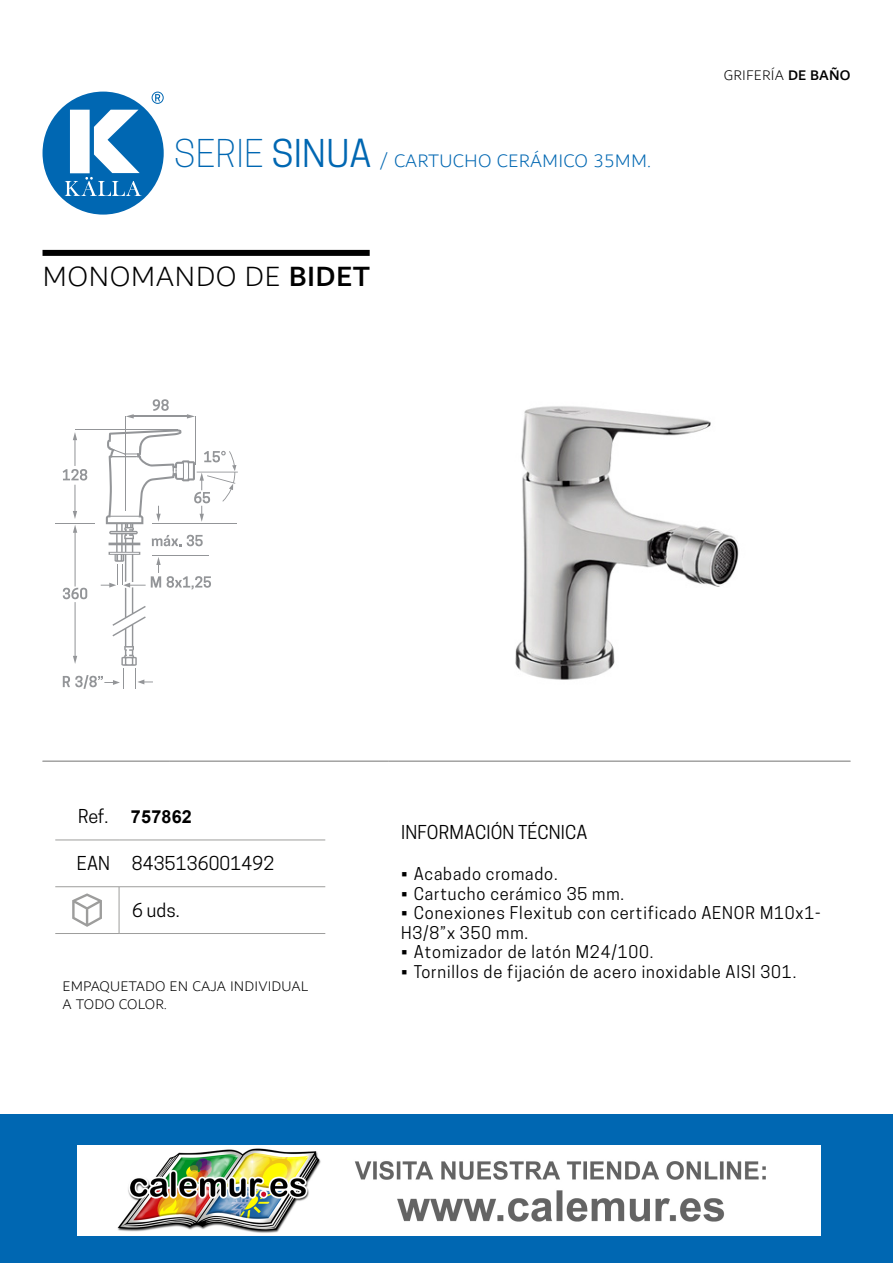
<style>
.page{position:relative;width:893px;height:1263px;background:#fff}
.page>*{position:absolute;margin:0;border:0;box-sizing:border-box;transform-origin:0 0}
.t1{font:300 30px "Dubai";letter-spacing:.01em;color:#000}
.t2{font:300 19.5px "Dubai";letter-spacing:.01em;color:#0067b2}
.t3{font:18px "Cooper Hewitt";letter-spacing:.01em;color:#000}
.t4{font:700 18px "Arial";letter-spacing:.01em;color:#000}
.t5{font:16.5px/19.5px "Cooper Hewitt";letter-spacing:.05em;color:#000}
.t6{font:300 15px/18px "Dubai";letter-spacing:.01em;color:#000}
.s1{font-family:"Cooper Hewitt";font-size:36px}
.s2{font-family:"Cooper Hewitt";font-weight:400;font-size:36px}
.s3{font-weight:500}
</style>
<div class="page">
<div style="left:0;top:1114px;width:893px;height:149px;background:#0067b2"></div>
<svg style="left:43px;top:92px;width:121px;height:123px"></svg>
<hr style="left:43px;top:761px;width:127px;height:1px;background:#9d9d9c">
<hr style="left:170px;top:761px;width:218px;height:1px;background:#9d9d9c">
<hr style="left:388px;top:761px;width:462px;height:1px;background:#9d9d9c">
<div style="left:43px;top:250px;width:327px;height:6px;background:#000"></div>
<hr style="left:55px;top:523px;width:40px;height:1px;background:#939598">
<hr style="left:132px;top:416px;width:56px;height:1px;background:#939598">
<svg style="left:187px;top:414px;width:8px;height:4px"></svg>
<svg style="left:126px;top:414px;width:8px;height:4px"></svg>
<hr style="left:125px;top:416px;width:1px;height:95px;background:#939598">
<hr style="left:195px;top:416px;width:1px;height:49px;background:#939598">
<svg style="left:153px;top:399px;width:16px;height:12px"></svg>
<svg style="left:63px;top:429px;width:175px;height:260px"></svg>
<img style="left:515px;top:406px;width:224px;height:274px">
<hr style="left:55px;top:840px;width:64px;height:1px;background:#9d9d9c">
<hr style="left:119px;top:840px;width:206px;height:1px;background:#9d9d9c">
<hr style="left:55px;top:886px;width:64px;height:1px;background:#9d9d9c">
<hr style="left:119px;top:886px;width:206px;height:1px;background:#9d9d9c">
<hr style="left:119px;top:887px;width:1px;height:46px;background:#9d9d9c">
<hr style="left:55px;top:933px;width:64px;height:1px;background:#9d9d9c">
<hr style="left:119px;top:933px;width:206px;height:1px;background:#9d9d9c">
<svg style="left:72px;top:893px;width:30px;height:34px"></svg>
<img style="left:77px;top:1145px;width:743px;height:90px">
<h1 class="t2" style="left:174px;top:145px;width:478px"><span class="s1">SERIE</span> <span class="s2">SINUA</span> / CARTUCHO CERÁMICO 35MM.</h1>
<h2 class="t1" style="left:43px;top:253px;width:329px">MONOMANDO DE <span class="s3">BIDET</span></h2>
<p class="t6" style="left:724px;top:67px;width:128px">GRIFERÍA <span class="s3">DE BAÑO</span></p>
<p class="t3" style="left:78px;top:806px;width:32px">Ref.</p>
<p class="t4" style="left:131px;top:805px;width:62px">757862</p>
<p class="t3" style="left:77px;top:853px;width:35px">EAN</p>
<p class="t3" style="left:132px;top:853px;width:144px">8435136001492</p>
<p class="t3" style="left:132px;top:899px;width:49px">6 uds.</p>
<h3 class="t6" style="left:62px;top:977px;width:247px">EMPAQUETADO EN CAJA INDIVIDUAL<br>A TODO COLOR.</h3>
<p class="t3" style="left:401px;top:822px;width:188px">INFORMACIÓN TÉCNICA</p>
<p class="t5" style="left:401px;top:864px;width:158px">• Acabado cromado.</p>
<p class="t5" style="left:401px;top:884px;width:224px">• Cartucho cerámico 35 mm.</p>
<p class="t5" style="left:401px;top:903px;width:421px">• Conexiones Flexitub con certificado AENOR M10x1-<br>H3/8”x 350 mm.</p>
<p class="t5" style="left:401px;top:942px;width:254px">• Atomizador de latón M24/100.</p>
<p class="t5" style="left:401px;top:962px;width:397px">• Tornillos de fijación de acero inoxidable AISI 301.</p>
</div>
